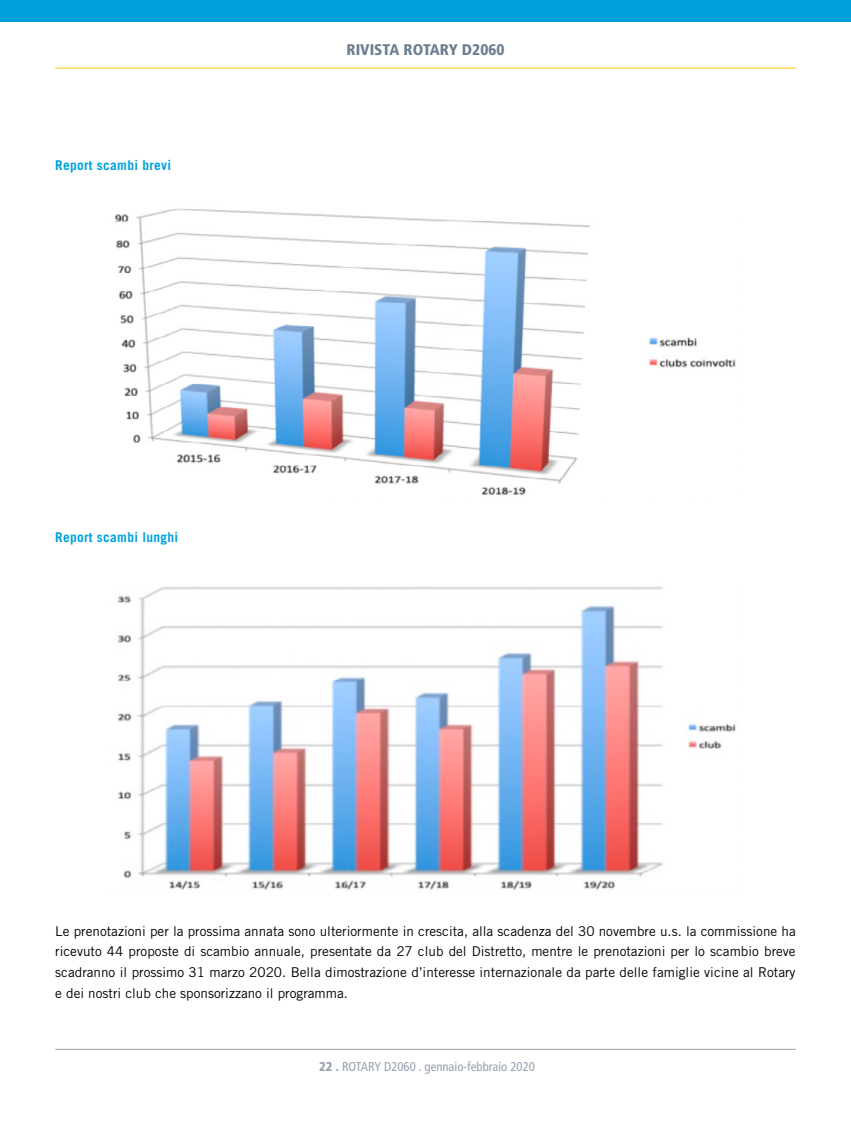
<style>
.page{position:relative;width:851px;height:1127px;background:#fff}
.page>*{position:absolute;margin:0;border:0;box-sizing:border-box;transform-origin:0 0}
.t1{font:900 condensed 15.45px "Frutiger LT Std";color:#6c7e91}
.t2{font:13.5px/20.7px "Trade Gothic LT Std";color:#000;text-align:justify}
.t3{font:700 13.5px "Trade Gothic LT Std";letter-spacing:.02em;color:#00a2dc}
.t4{font:condensed 12.75px "Frutiger LT Std";color:#97a0af}
.s1{font-weight:900}
</style>
<div class="page">
<hr style="left:55px;top:1049px;width:740px;height:1px;background:#97a0af">
<hr style="left:55px;top:68px;width:740px;height:1px;background:#fdc100">
<img style="left:114px;top:208px;width:622px;height:287px">
<img style="left:117px;top:586px;width:619px;height:304px">
<div style="left:0;top:0;width:850px;height:21px;background:#00a2dc"></div>
<p class="t3" style="left:55px;top:156px;width:117px">Report scambi brevi</p>
<p class="t3" style="left:55px;top:529px;width:124px">Report scambi lunghi</p>
<p class="t1" style="left:346px;top:40px;width:159px">RIVISTA ROTARY D2060</p>
<p class="t2" style="left:55px;top:920px;width:741px">Le prenotazioni per la prossima annata sono ulteriormente in crescita, alla scadenza del 30 novembre u.s. la commissione ha ricevuto 44 proposte di scambio annuale, presentate da 27 club del Distretto, mentre le prenotazioni per lo scambio breve scadranno il prossimo 31 marzo 2020. Bella dimostrazione d’interesse internazionale da parte delle famiglie vicine al Rotary e dei nostri club che sponsorizzano il programma.</p>
<p class="t4" style="left:319px;top:1059px;width:217px"><span class="s1">22 .</span> ROTARY D2060 . gennaio-febbraio 2020</p>
</div>
